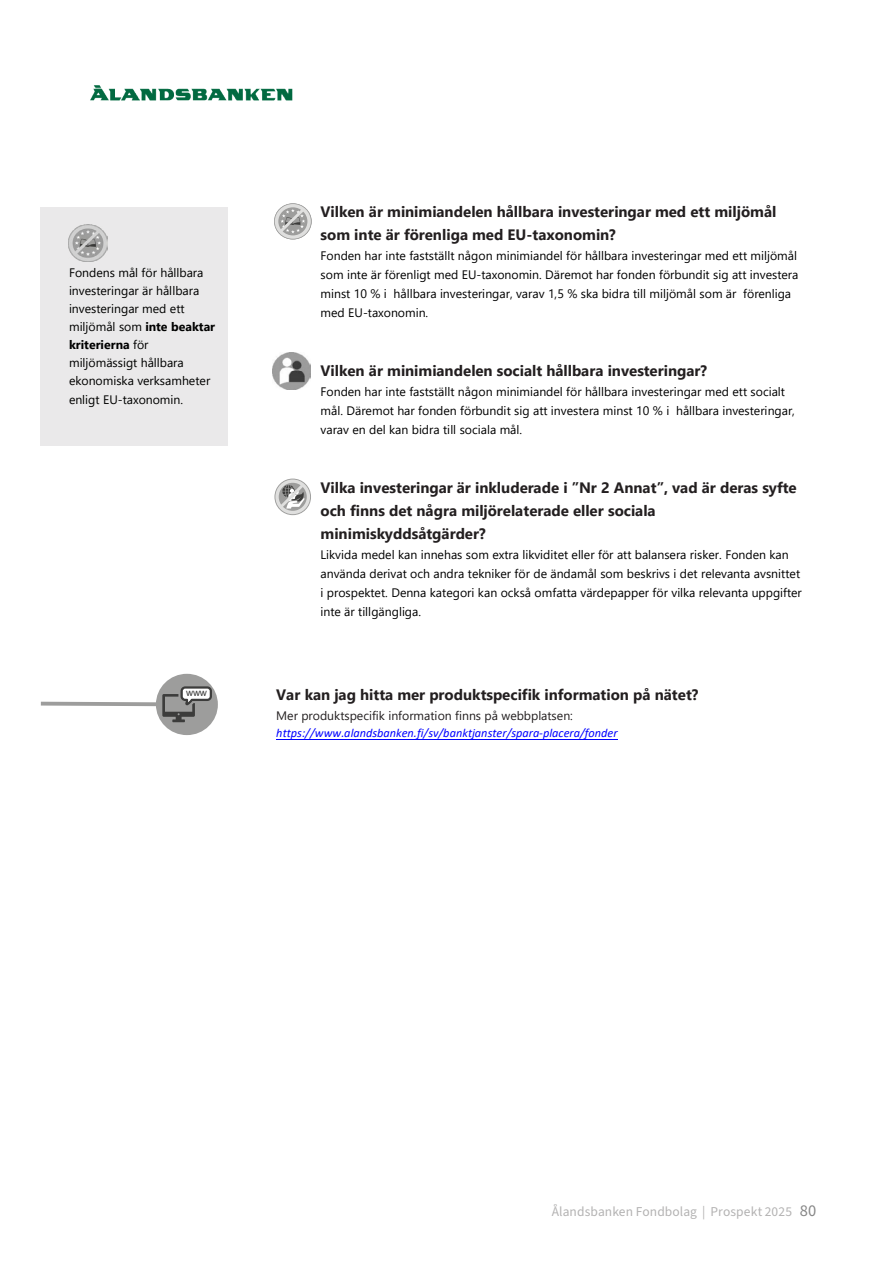
<style>
.page{position:relative;width:893px;height:1263px;background:#fff}
.page>*{position:absolute;margin:0;border:0;box-sizing:border-box;transform-origin:0 0}
.t1{font:700 15px/23px "Segoe UI";color:#231f20}
.t2{font:13.5px "Source Sans 3";letter-spacing:.005em;color:#b3b2b2}
.t3{font:12.3px/18.9px "Segoe UI";color:#000}
.t4{font:italic 12.3px "Calibri";color:#00f}
.t5{font:12.3px "Segoe UI";color:#231f20}
.t6{font:9.75px "Arial";color:#3c3c3b}
.s1{font-weight:700}
.s2{font-size:16.5px;color:#878787}
</style>
<div class="page">
<div style="left:156px;top:674px;width:62px;height:61px;background:#9d9d9c;border-radius:50%"></div>
<svg style="left:40px;top:686px;width:172px;height:36px"></svg>
<hr style="left:276px;top:739px;width:342px;height:1px;background:#00f">
<div style="left:40px;top:208px;width:188px;height:238px;background:#eae9ea"></div>
<img style="left:69px;top:224px;width:39px;height:38px">
<svg style="left:274px;top:203px;width:38px;height:36px"></svg>
<svg style="left:274px;top:479px;width:37px;height:36px"></svg>
<svg style="left:275px;top:479px;width:35px;height:35px"></svg>
<img style="left:273px;top:352px;width:37px;height:38px">
<p class="t3" style="left:69px;top:262px;width:148px;line-height:18.1px">Fondens mål för hållbara investeringar är hållbara investeringar med ett miljömål som <span class="s1">inte beaktar kriterierna</span> för miljömässigt hållbara ekonomiska verksamheter enligt EU-taxonomin.</p>
<p class="t6" style="left:186px;top:686px;width:23px">www</p>
<p class="t1" style="left:321px;top:199px;width:457px">Vilken är minimiandelen hållbara investeringar med ett miljömål som inte är förenliga med EU-taxonomin?</p>
<p class="t3" style="left:321px;top:245px;width:479px">Fonden har inte fastställt någon minimiandel för hållbara investeringar med ett miljömål som inte är förenligt med EU-taxonomin. Däremot har fonden förbundit sig att investera minst 10 % i hållbara investeringar, varav 1,5 % ska bidra till miljömål som är förenliga med EU-taxonomin.</p>
<p class="t1" style="left:321px;top:358px;width:388px">Vilken är minimiandelen socialt hållbara investeringar?</p>
<p class="t3" style="left:321px;top:381px;width:476px">Fonden har inte fastställt någon minimiandel för hållbara investeringar med ett socialt mål. Däremot har fonden förbundit sig att investera minst 10 % i hållbara investeringar, varav en del kan bidra till sociala mål.</p>
<p class="t1" style="left:321px;top:475px;width:478px">Vilka investeringar är inkluderade i ”Nr 2 Annat”, vad är deras syfte och finns det några miljörelaterade eller sociala minimiskyddsåtgärder?</p>
<p class="t3" style="left:321px;top:544px;width:483px">Likvida medel kan innehas som extra likviditet eller för att balansera risker. Fonden kan använda derivat och andra tekniker för de ändamål som beskrivs i det relevanta avsnittet i prospektet. Denna kategori kan också omfatta värdepapper för vilka relevanta uppgifter inte är tillgängliga.</p>
<p class="t1" style="left:276px;top:682px;width:424px">Var kan jag hitta mer produktspecifik information på nätet?</p>
<p class="t5" style="left:276px;top:704px;width:298px">Mer produktspecifik information finns på webbplatsen:</p>
<p class="t4" style="left:276px;top:725px;width:343px">https://www.alandsbanken.fi/sv/banktjanster/spara-placera/fonder</p>
<p class="t2" style="left:552px;top:1203px;width:266px">Ålandsbanken Fondbolag | Prospekt 2025 <span class="s2">80</span></p>
</div>
